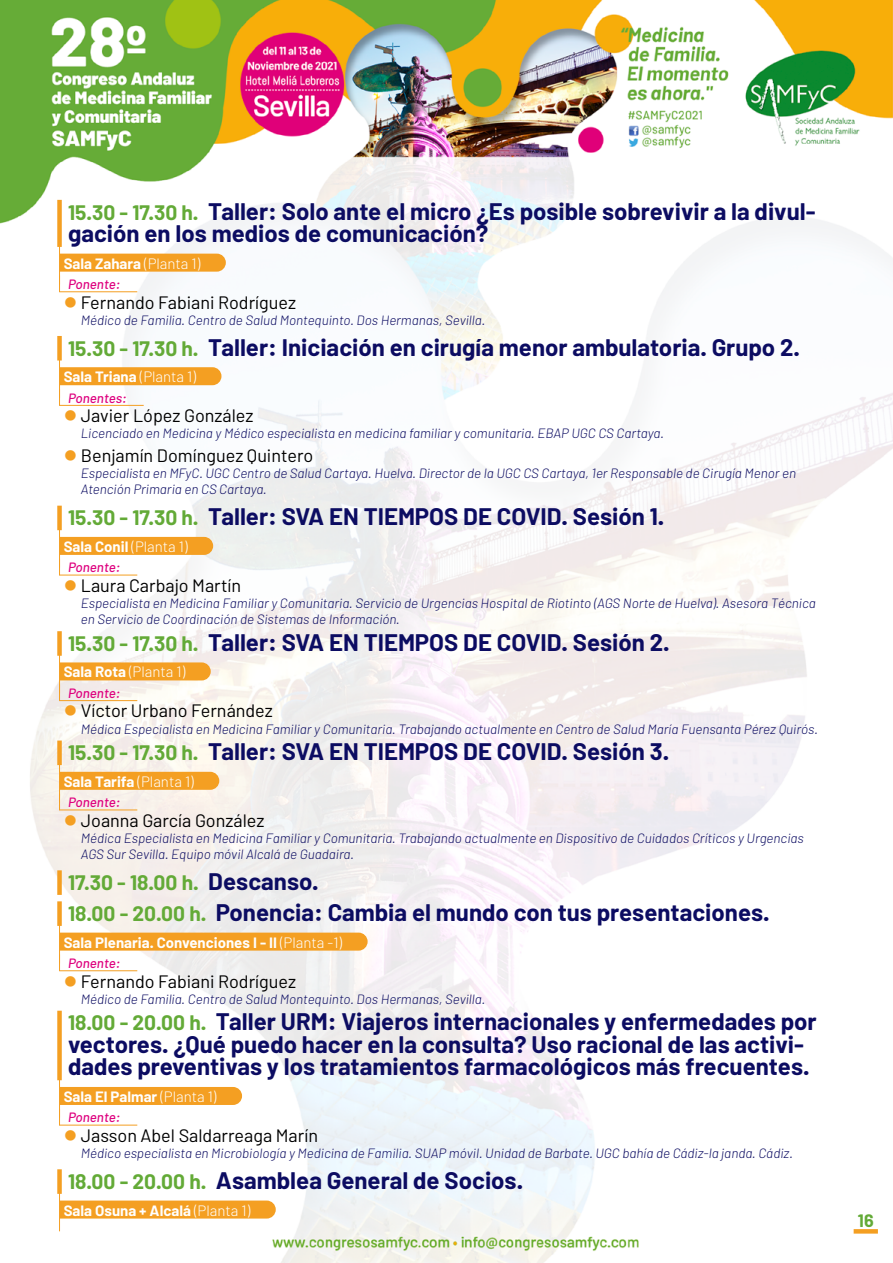
<style>
.page{position:relative;width:893px;height:1263px;background:#fff}
.page>*{position:absolute;margin:0;border:0;box-sizing:border-box;transform-origin:0 0}
.t1{font:700 24px/22.5px "Barlow";color:#0c0c62}
.t2{font:700 21px "Barlow";color:#63aa37}
.t3{font:18px "Barlow";color:#000}
.t4{font:700 18px "Barlow";color:#63aa37}
.t5{font:700 15px "Barlow";color:#fff}
.t6{font:300 15px "Barlow";color:#fff}
.t7{font:italic 300 13.5px/16.2px "Barlow";color:#0c0c62}
.t8{font:italic 500 13.5px "Barlow";color:#de007e}
.s1{font-size:21px;color:#63aa37}
.s2{font-weight:300}
.s3{font-weight:700}
.s4{font-size:24px;color:#0c0c62}
</style>
<div class="page">
<img style="left:0;top:0;width:893px;height:1263px">
<svg style="left:854px;top:1229px;width:24px;height:4px"></svg>
<div style="left:57px;top:200px;width:5px;height:47px;background:#f49f22"></div>
<hr style="left:59px;top:241px;width:1px;height:43px;background:#f49f22">
<div style="left:57px;top:336px;width:5px;height:24px;background:#f49f22"></div>
<hr style="left:59px;top:354px;width:1px;height:44px;background:#f49f22">
<div style="left:57px;top:506px;width:5px;height:24px;background:#f49f22"></div>
<hr style="left:59px;top:524px;width:1px;height:44px;background:#f49f22">
<div style="left:57px;top:631px;width:5px;height:25px;background:#f49f22"></div>
<hr style="left:59px;top:650px;width:1px;height:43px;background:#f49f22">
<div style="left:57px;top:740px;width:5px;height:25px;background:#f49f22"></div>
<hr style="left:59px;top:759px;width:1px;height:43px;background:#f49f22">
<div style="left:57px;top:870px;width:5px;height:25px;background:#f49f22"></div>
<div style="left:57px;top:901px;width:5px;height:25px;background:#f49f22"></div>
<hr style="left:59px;top:920px;width:1px;height:43px;background:#f49f22">
<div style="left:57px;top:1011px;width:5px;height:69px;background:#f49f22"></div>
<hr style="left:59px;top:1074px;width:1px;height:44px;background:#f49f22">
<div style="left:57px;top:1169px;width:5px;height:25px;background:#f49f22"></div>
<div style="left:60px;top:1200px;width:216px;height:18px;background:#f49f22"></div>
<hr style="left:59px;top:1188px;width:1px;height:43px;background:#f49f22">
<svg style="left:59px;top:254px;width:167px;height:53px"></svg>
<svg style="left:59px;top:367px;width:162px;height:54px"></svg>
<svg style="left:65px;top:450px;width:11px;height:11px"></svg>
<svg style="left:59px;top:537px;width:154px;height:53px"></svg>
<svg style="left:59px;top:662px;width:152px;height:54px"></svg>
<svg style="left:59px;top:772px;width:160px;height:53px;background:#f5d3a4"></svg>
<svg style="left:59px;top:932px;width:309px;height:54px"></svg>
<svg style="left:59px;top:1087px;width:183px;height:53px"></svg>
<h1 class="t1" style="left:68px;top:200px;width:749px"><span class="s1">15.30 - 17.30 h.</span> Taller: Solo ante el micro ¿Es posible sobrevivir a la divul&shy;gación en los medios de comunicación?</h1>
<p class="t5" style="left:64px;top:254px;width:138px">Sala Zahara <span class="s2">(Planta 1)</span></p>
<p class="t8" style="left:68px;top:276px;width:54px">Ponente:</p>
<h3 class="t3" style="left:81px;top:291px;width:217px">Fernando Fabiani Rodríguez</h3>
<p class="t7" style="left:81px;top:311px;width:406px">Médico de Familia. Centro de Salud Montequinto. Dos Hermanas, Sevilla.</p>
<h1 class="t1" style="left:68px;top:336px;width:733px"><span class="s1">15.30 - 17.30 h.</span> Taller: Iniciación en cirugía menor ambulatoria. Grupo 2.</h1>
<p class="t5" style="left:64px;top:367px;width:134px">Sala Triana <span class="s2">(Planta 1)</span></p>
<p class="t8" style="left:68px;top:389px;width:60px">Ponentes:</p>
<h3 class="t3" style="left:81px;top:404px;width:174px">Javier López González</h3>
<p class="t7" style="left:81px;top:425px;width:585px">Licenciado en Medicina y Médico especialista en medicina familiar y comunitaria. EBAP UGC CS Cartaya.</p>
<h3 class="t3" style="left:81px;top:444px;width:234px">Benjamín Domínguez Quintero</h3>
<p class="t7" style="left:81px;top:465px;width:717px">Especialista en MFyC. UGC Centro de Salud Cartaya. Huelva. Director de la UGC CS Cartaya, 1er Responsable de Cirugía Menor en<br>Atención Primaria en CS Cartaya.</p>
<h1 class="t1" style="left:68px;top:505px;width:598px"><span class="s1">15.30 - 17.30 h.</span> Taller: SVA EN TIEMPOS DE COVID. Sesión 1.</h1>
<p class="t5" style="left:64px;top:537px;width:125px">Sala Conil <span class="s2">(Planta 1)</span></p>
<p class="t8" style="left:68px;top:559px;width:54px">Ponente:</p>
<h3 class="t3" style="left:81px;top:574px;width:162px">Laura Carbajo Martín</h3>
<p class="t7" style="left:81px;top:595px;width:736px">Especialista en Medicina Familiar y Comunitaria. Servicio de Urgencias Hospital de Riotinto (AGS Norte de Huelva). Asesora Técnica en Servicio de Coordinación de Sistemas de Información.</p>
<h1 class="t1" style="left:68px;top:631px;width:603px"><span class="s1">15.30 - 17.30 h.</span> Taller: SVA EN TIEMPOS DE COVID. Sesión 2.</h1>
<p class="t6" style="left:64px;top:663px;width:123px"><span class="s3">Sala Rota</span> (Planta 1)</p>
<p class="t8" style="left:68px;top:685px;width:54px">Ponente:</p>
<h3 class="t3" style="left:81px;top:700px;width:194px">Víctor Urbano Fernández</h3>
<p class="t7" style="left:81px;top:720px;width:739px">Médica Especialista en Medicina Familiar y Comunitaria. Trabajando actualmente en Centro de Salud María Fuensanta Pérez Quirós.</p>
<h1 class="t1" style="left:68px;top:740px;width:603px"><span class="s1">15.30 - 17.30 h.</span> Taller: SVA EN TIEMPOS DE COVID. Sesión 3.</h1>
<p class="t5" style="left:64px;top:772px;width:131px">Sala Tarifa <span class="s2">(Planta 1)</span></p>
<p class="t8" style="left:68px;top:794px;width:54px">Ponente:</p>
<h3 class="t3" style="left:81px;top:809px;width:185px">Joanna García González</h3>
<p class="t7" style="left:81px;top:829px;width:724px">Médica Especialista en Medicina Familiar y Comunitaria. Trabajando actualmente en Dispositivo de Cuidados Críticos y Urgencias<br>AGS Sur Sevilla. Equipo móvil Alcalá de Guadaira.</p>
<h2 class="t2" style="left:68px;top:869px;width:252px">17.30 - 18.00 h. <span class="s4">Descanso.</span></h2>
<h1 class="t1" style="left:68px;top:901px;width:703px"><span class="s1">18.00 - 20.00 h.</span> Ponencia: Cambia el mundo con tus presentaciones.</h1>
<p class="t5" style="left:64px;top:933px;width:280px">Sala Plenaria. Convenciones I - II <span class="s2">(Planta -1)</span></p>
<p class="t8" style="left:68px;top:955px;width:54px">Ponente:</p>
<h3 class="t3" style="left:81px;top:970px;width:217px">Fernando Fabiani Rodríguez</h3>
<p class="t7" style="left:81px;top:990px;width:406px">Médico de Familia. Centro de Salud Montequinto. Dos Hermanas, Sevilla.</p>
<h1 class="t1" style="left:68px;top:1010px;width:750px"><span class="s1">18.00 - 20.00 h.</span> Taller URM: Viajeros internacionales y enfermedades por vectores. ¿Qué puedo hacer en la consulta? Uso racional de las activi&shy;dades preventivas y los tratamientos farmacológicos más frecuentes.</h1>
<p class="t5" style="left:64px;top:1087px;width:154px">Sala El Palmar <span class="s2">(Planta 1)</span></p>
<p class="t8" style="left:68px;top:1109px;width:54px">Ponente:</p>
<h3 class="t3" style="left:81px;top:1124px;width:239px">Jasson Abel Saldarreaga Marín</h3>
<p class="t7" style="left:81px;top:1145px;width:714px">Médico especialista en Microbiología y Medicina de Familia. SUAP móvil. Unidad de Barbate. UGC bahía de Cádiz-la janda. Cádiz.</p>
<h1 class="t1" style="left:68px;top:1169px;width:457px"><span class="s1">18.00 - 20.00 h.</span> Asamblea General de Socios.</h1>
<p class="t5" style="left:64px;top:1201px;width:188px">Sala Osuna + Alcalá <span class="s2">(Planta 1)</span></p>
<h3 class="t4" style="left:858px;top:1209px;width:17px">16</h3>
</div>
